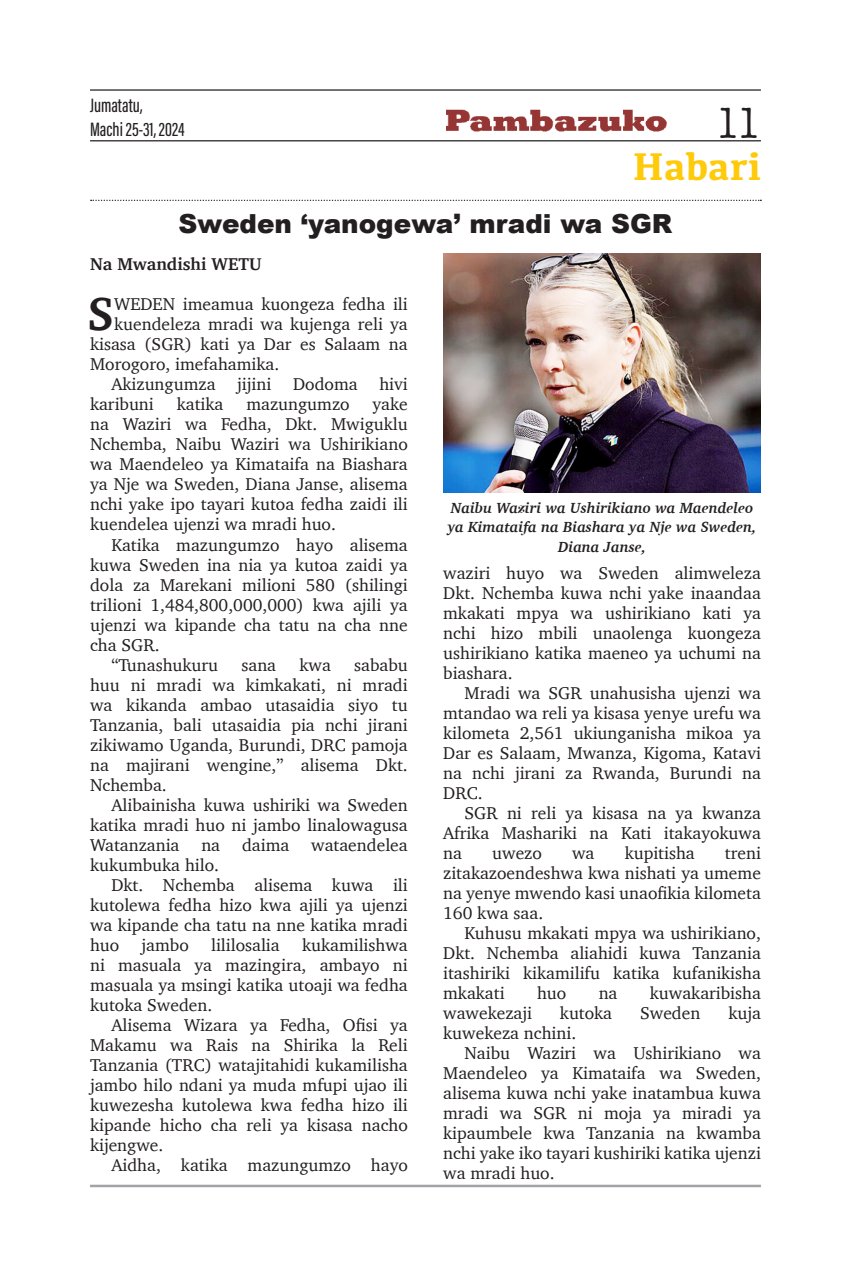
<style>
.page{position:relative;width:851px;height:1276px;background:#fff}
.page>*{position:absolute;margin:0;border:0;box-sizing:border-box;transform-origin:0 0}
.t1{font:700 47.25px "Charter";color:#231f20}
.t2{font:45px "American Typewriter";color:#231f20;scale:.84 1}
.t3{font:700 40px "Kefa";color:#feca0a}
.t4{font:900 26.25px "Arial";color:#231f20}
.t5{font:20px/24px "Acumin Variable Concept";color:#231f20}
.t6{font:17.5px/20px "Charter";color:#231f20;text-align:justify}
.t7{font:700 17.5px "Charter";color:#231f20}
.t8{font:italic 700 15px/19.5px "Charter";color:#231f20;text-align:center}
</style>
<div class="page">
<hr style="left:90px;top:89px;width:670px;height:2px;background:#231f20">
<hr style="left:90px;top:140px;width:670px;height:1px;background:#231f20">
<hr style="left:90px;top:1184px;width:670px;height:3px;background:#a1a3a6">
<svg style="left:91px;top:200px;width:670px;height:1px"></svg>
<img style="left:446px;top:109px;width:220px;height:23px">
<img style="left:443px;top:253px;width:317px;height:240px">
<p class="t5" style="left:90px;top:92px;width:96px">Jumatatu,<br>Machi 25-31, 2024</p>
<h2 class="t2" style="left:715px;top:88px;width:55px">11</h2>
<p class="t3" style="left:633px;top:140px;width:129px">Habari</p>
<p class="t4" style="left:178px;top:205px;width:495px">Sweden ‘yanogewa’ mradi wa SGR</p>
<p class="t7" style="left:90px;top:249px;width:173px">Na Mwandishi WETU</p>
<p class="t1" style="left:87px;top:273px;width:28px">S</p>
<p class="t6" style="left:114px;top:294px;width:295px">WEDEN imeamua kuongeza fedha ili</p>
<p class="t6" style="left:114px;top:314px;width:295px">kuendeleza mradi wa kujenga reli ya</p>
<p class="t6" style="left:90px;top:334px;width:319px">kisasa (SGR) kati ya Dar es Salaam na</p>
<p class="t6" style="left:90px;top:354px;width:191px">Morogoro, imefahamika.</p>
<p class="t6" style="left:90px;top:374px;width:319px;text-indent:21px">Akizungumza jijini Dodoma hivi karibuni</p>
<p class="t6" style="left:90px;top:394px;width:319px;text-indent:282px">yake na Waziri wa Fedha, Dkt. Mwiguklu Nchemba, Naibu Waziri wa Ushirikiano wa Maendeleo ya Kimataifa na Biashara ya Nje wa Sweden, Diana Janse, alisema nchi yake ipo tayari kutoa fedha zaidi ili kuendelea ujenzi wa mradi huo.</p>
<p class="t6" style="left:90px;top:534px;width:319px;text-indent:21px">Katika mazungumzo hayo alisema kuwa Sweden ina nia ya kutoa zaidi ya dola za Marekani milioni 580 (shilingi trilioni 1,484,800,000,000) kwa ajili ya ujenzi wa kipande cha tatu na cha nne cha SGR.</p>
<p class="t6" style="left:111px;top:654px;width:108px">“Tunashukuru</p>
<p class="t6" style="left:241px;top:654px;width:36px">sana</p>
<p class="t6" style="left:299px;top:654px;width:33px">kwa</p>
<p class="t6" style="left:177px;top:394px;width:48px">katika</p>
<p class="t6" style="left:246px;top:394px;width:105px">mazungumzo</p>
<p class="t8" style="left:447px;top:497px;width:310px">Naibu Waziri wa Ushirikiano wa Maendeleo ya Kimataifa na Biashara ya Nje wa Sweden,<br>Diana Janse,</p>
<p class="t6" style="left:443px;top:563px;width:319px">waziri huyo wa Sweden alimweleza Dkt. Nchemba kuwa nchi yake inaandaa mkakati mpya wa ushirikiano kati ya nchi hizo mbili unaolenga kuongeza ushirikiano katika maeneo ya uchumi na biashara.</p>
<p class="t6" style="left:443px;top:683px;width:319px;text-indent:21px">Mradi wa SGR unahusisha ujenzi wa mtandao wa reli ya kisasa yenye urefu wa kilometa 2,561 ukiunganisha mikoa ya Dar es Salaam, Mwanza, Kigoma, Katavi na nchi jirani za Rwanda, Burundi na DRC.</p>
<p class="t6" style="left:443px;top:803px;width:319px;text-indent:21px">SGR ni reli ya kisasa na ya kwanza Afrika Mashariki na Kati itakayokuwa na</p>
<p class="t6" style="left:90px;top:654px;width:319px;text-indent:264px">sababu huu ni mradi wa kimkakati, ni mradi wa kikanda ambao utasaidia siyo tu Tanzania, bali utasaidia pia nchi jirani zikiwamo Uganda, Burundi, DRC pamoja na majirani wengine,” alisema Dkt.<br>Nchemba.</p>
<p class="t6" style="left:90px;top:794px;width:319px;text-indent:21px">Alibainisha kuwa ushiriki wa Sweden katika mradi huo ni jambo linalowagusa Watanzania na daima wataendelea kukumbuka hilo.</p>
<p class="t6" style="left:90px;top:874px;width:319px;text-indent:21px">Dkt. Nchemba alisema kuwa ili kutolewa fedha hizo kwa ajili ya ujenzi wa kipande cha tatu na nne katika mradi huo</p>
<p class="t6" style="left:492px;top:843px;width:51px">uwezo</p>
<p class="t6" style="left:572px;top:843px;width:24px">wa</p>
<p class="t6" style="left:624px;top:843px;width:72px">kupitisha</p>
<p class="t6" style="left:443px;top:843px;width:319px;text-indent:282px">treni zitakazoendeshwa kwa nishati ya umeme na yenye mwendo kasi unaofikia kilometa 160 kwa saa.</p>
<p class="t6" style="left:443px;top:923px;width:319px;text-indent:21px">Kuhusu mkakati mpya wa ushirikiano, Dkt. Nchemba aliahidi kuwa Tanzania itashiriki kikamilifu katika kufanikisha mkakati</p>
<p class="t6" style="left:90px;top:934px;width:319px;text-indent:212px">kukamilishwa ni masuala ya mazingira, ambayo ni masuala ya msingi katika utoaji wa fedha kutoka Sweden.</p>
<p class="t6" style="left:90px;top:1014px;width:319px;text-indent:21px">Alisema Wizara ya Fedha, Ofisi ya Makamu wa Rais na Shirika la Reli Tanzania (TRC) watajitahidi kukamilisha jambo hilo ndani ya muda mfupi ujao ili kuwezesha kutolewa kwa fedha hizo ili kipande hicho cha reli ya kisasa nacho kijengwe.</p>
<p class="t6" style="left:111px;top:1154px;width:298px">Aidha, katika mazungumzo hayo</p>
<p class="t6" style="left:142px;top:934px;width:49px">jambo</p>
<p class="t6" style="left:211px;top:934px;width:70px">lililosalia</p>
<p class="t6" style="left:537px;top:983px;width:31px">huo</p>
<p class="t6" style="left:598px;top:983px;width:20px">na</p>
<p class="t6" style="left:649px;top:983px;width:112px">kuwakaribisha</p>
<p class="t6" style="left:443px;top:1003px;width:90px">wawekezaji</p>
<p class="t6" style="left:560px;top:1003px;width:54px">kutoka</p>
<p class="t6" style="left:640px;top:1003px;width:62px">Sweden</p>
<p class="t6" style="left:728px;top:1003px;width:34px">kuja</p>
<p class="t6" style="left:443px;top:1023px;width:134px">kuwekeza nchini.</p>
<p class="t6" style="left:443px;top:1043px;width:319px;text-indent:21px">Naibu Waziri wa Ushirikiano wa Maendeleo ya Kimataifa wa Sweden, alisema kuwa nchi yake inatambua kuwa mradi wa SGR ni moja ya miradi ya kipaumbele kwa Tanzania na kwamba nchi yake iko tayari kushiriki katika ujenzi wa mradi huo.</p>
</div>
